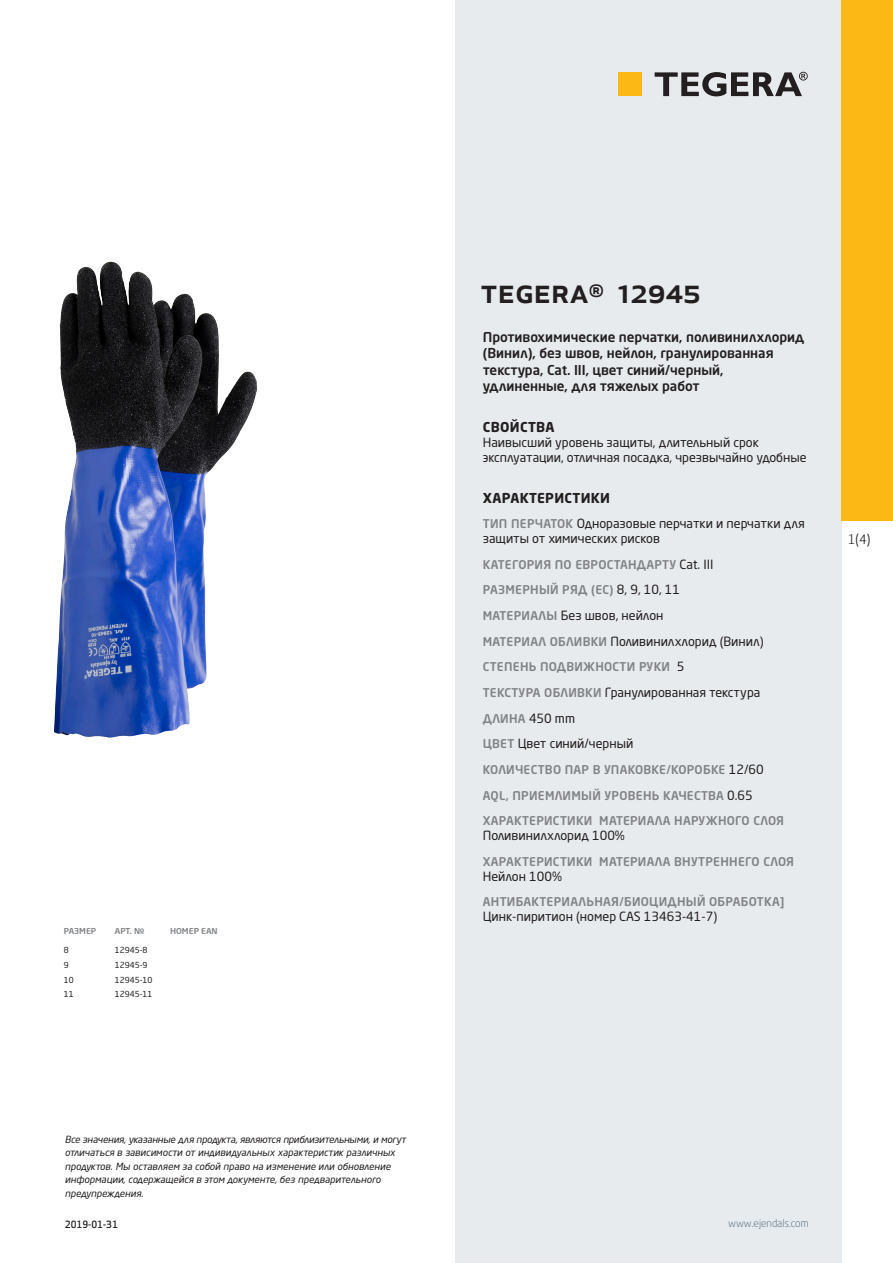
<style>
.page{position:relative;width:893px;height:1263px;background:#fff}
.page>*{position:absolute;margin:0;border:0;box-sizing:border-box;transform-origin:0 0}
.prodname{font:500 34.5px "Apex New";color:#231f20}
.Funktion_body{font:500 13.5px/16.5px "Neo Sans Pro Cyr";color:#231f20}
.Funktion_body-2{font:700 13.5px "Neo Sans Pro Cyr";letter-spacing:.025em;color:#231f20}
.t1{font:12.75px "Apex New";color:#231f20}
.Funktion_body-3{font:12.6px/15px "Neo Sans Pro Cyr";color:#231f20}
.Funktion_body-4{font:500 12px "Neo Sans Pro Cyr";letter-spacing:.025em;color:#808285}
.t2{font:300 10.5px "Neo Sans Pro Cyr";color:#405968}
.t3{font:italic 9.75px/13.5px "Neo Sans Pro Cyr";color:#231f20}
.Sidfot_datum{font:500 9.75px "Apex New";color:#231f20}
.ArticleTable_body{font:8.25px "Neo Sans Pro Cyr";color:#231f20}
.ArticeTable_header{font:500 8.1px "Neo Sans Pro Cyr";color:#808285;scale:1.06 1}
.s1{font-weight:500;font-size:12px;color:#808285}
.s2{font-weight:400;font-size:12.6px;color:#231f20}
</style>
<div class="page">
<div style="left:455px;top:0;width:387px;height:1263px;background:#e8ebee"></div>
<div style="left:842px;top:0;width:51px;height:520px;background:#fcb814"></div>
<img style="left:54px;top:262px;width:203px;height:476px">
<div style="left:618px;top:72px;width:24px;height:24px;background:#fcb814"></div>
<svg style="left:655px;top:72px;width:153px;height:24px"></svg>
<p class="ArticeTable_header" style="left:64px;top:926px;width:32px">РАЗМЕР</p>
<p class="ArticeTable_header" style="left:115px;top:926px;width:30px">АРТ. №</p>
<p class="ArticeTable_header" style="left:170px;top:926px;width:46px">НОМЕР EAN</p>
<p class="ArticleTable_body" style="left:64px;top:945px;width:6px">8</p>
<p class="ArticleTable_body" style="left:115px;top:945px;width:34px">12945-8</p>
<p class="ArticleTable_body" style="left:64px;top:960px;width:6px">9</p>
<p class="ArticleTable_body" style="left:115px;top:960px;width:34px">12945-9</p>
<p class="ArticleTable_body" style="left:64px;top:974px;width:11px">10</p>
<p class="ArticleTable_body" style="left:115px;top:974px;width:39px">12945-10</p>
<p class="ArticleTable_body" style="left:64px;top:989px;width:11px">11</p>
<p class="ArticleTable_body" style="left:115px;top:989px;width:39px">12945-11</p>
<p class="prodname" style="left:480px;top:267px;width:222px">TEGERA<sup>®</sup> 12945</p>
<p class="Funktion_body" style="left:483px;top:328px;width:323px">Противохимические перчатки, поливинилхлорид (Винил), без швов, нейлон, гранулированная текстура, Cat. III, цвет синий/черный, удлиненные, для тяжелых работ</p>
<p class="Funktion_body-2" style="left:483px;top:418px;width:73px">СВОЙСТВА</p>
<p class="Funktion_body-3" style="left:483px;top:435px;width:325px">Наивысший уровень защиты, длительный срок эксплуатации, отличная посадка, чрезвычайно удобные</p>
<p class="Funktion_body-2" style="left:483px;top:489px;width:129px">ХАРАКТЕРИСТИКИ</p>
<p class="Funktion_body-3" style="left:483px;top:516px;width:323px"><span class="s1">ТИП ПЕРЧАТОК</span> Одноразовые перчатки и перчатки для защиты от химических рисков</p>
<p class="Funktion_body-4" style="left:483px;top:557px;width:232px">КАТЕГОРИЯ ПО ЕВРОСТАНДАРТУ <span class="s2">Cat. III</span></p>
<p class="Funktion_body-4" style="left:483px;top:582px;width:199px">РАЗМЕРНЫЙ РЯД (EC) <span class="s2">8, 9, 10, 11</span></p>
<p class="Funktion_body-3" style="left:483px;top:608px;width:182px"><span class="s1">МАТЕРИАЛЫ</span> Без швов, нейлон</p>
<p class="Funktion_body-3" style="left:483px;top:633px;width:282px"><span class="s1">МАТЕРИАЛ ОБЛИВКИ</span> Поливинилхлорид (Винил)</p>
<p class="Funktion_body-4" style="left:483px;top:659px;width:203px">СТЕПЕНЬ ПОДВИЖНОСТИ РУКИ <span class="s2">5</span></p>
<p class="Funktion_body-3" style="left:483px;top:685px;width:279px"><span class="s1">ТЕКСТУРА ОБЛИВКИ</span> Гранулированная текстура</p>
<p class="Funktion_body-4" style="left:483px;top:711px;width:94px">ДЛИНА <span class="s2">450 mm</span></p>
<p class="Funktion_body-3" style="left:483px;top:736px;width:152px"><span class="s1">ЦВЕТ</span> Цвет синий/черный</p>
<p class="Funktion_body-4" style="left:483px;top:762px;width:282px">КОЛИЧЕСТВО ПАР В УПАКОВКЕ/КОРОБКЕ <span class="s2">12/60</span></p>
<p class="Funktion_body-4" style="left:483px;top:787px;width:271px">AQL, ПРИЕМЛИМЫЙ УРОВЕНЬ КАЧЕСТВА <span class="s2">0.65</span></p>
<p class="Funktion_body-4" style="left:483px;top:813px;width:303px">ХАРАКТЕРИСТИКИ МАТЕРИАЛА НАРУЖНОГО СЛОЯ</p>
<p class="Funktion_body-3" style="left:483px;top:828px;width:144px">Поливинилхлорид 100%</p>
<p class="Funktion_body-4" style="left:483px;top:854px;width:313px">ХАРАКТЕРИСТИКИ МАТЕРИАЛА ВНУТРЕННЕГО СЛОЯ</p>
<p class="Funktion_body-3" style="left:483px;top:868px;width:81px">Нейлон 100%</p>
<p class="Funktion_body-4" style="left:483px;top:894px;width:303px">АНТИБАКТЕРИАЛЬНАЯ/БИОЦИДНЫЙ ОБРАБОТКА]</p>
<p class="Funktion_body-3" style="left:483px;top:909px;width:236px">Цинк-пиритион (номер CAS 13463-41-7)</p>
<p class="t1" style="left:848px;top:531px;width:24px">1(4)</p>
<p class="t3" style="left:65px;top:1132px;width:343px">Все значения, указанные для продукта, являются приблизительными, и могут отличаться в зависимости от индивидуальных характеристик различных продуктов. Мы оставляем за собой право на изменение или обновление информации, содержащейся в этом документе, без предварительного предупреждения.</p>
<p class="Sidfot_datum" style="left:65px;top:1218px;width:54px">2019-01-31</p>
<p class="t2" style="left:728px;top:1217px;width:82px">www.ejendals.com</p>
</div>
